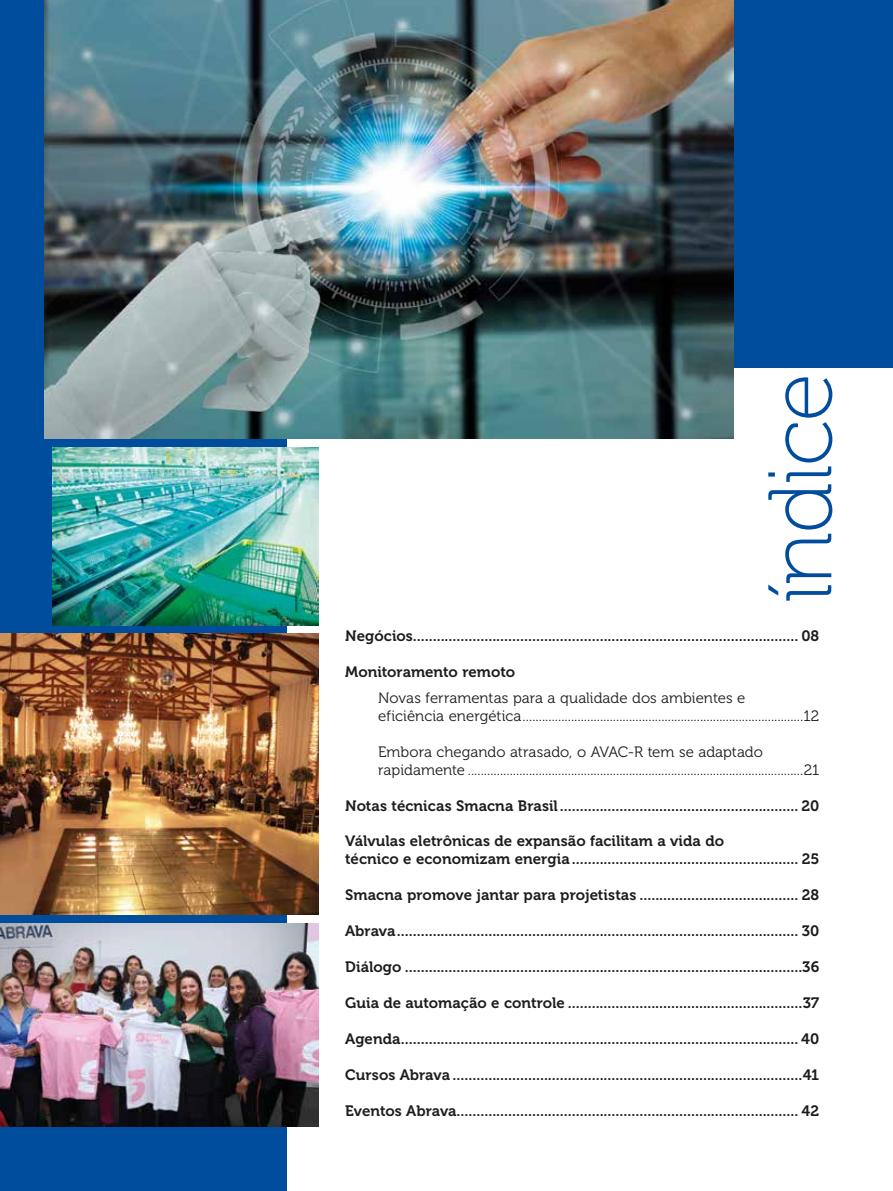
<style>
.page{position:relative;width:893px;height:1191px;background:#fff}
.page>*{position:absolute;margin:0;border:0;box-sizing:border-box;transform-origin:0 0}
.t1{font:90px "Museo 100";letter-spacing:-.025em;color:#004d9d}
.t2{font:15px/18px "Museo 700";color:#1d1d1b}
.t3{font:15px/18px "Museo 300";color:#1d1d1b}
</style>
<div class="page">
<div style="left:287px;top:0;width:606px;height:367px;background:#004d9d"></div>
<div style="left:0;top:0;width:287px;height:1191px;background:#004d9d"></div>
<img style="left:45px;top:0;width:689px;height:438px">
<img style="left:52px;top:447px;width:267px;height:178px">
<img style="left:0;top:634px;width:319px;height:281px">
<img style="left:0;top:923px;width:319px;height:203px">
<h1 class="t1" style="left:753px;top:603px;width:232px;rotate:-90deg">índice</h1>
<p class="t2" style="left:345px;top:627px;width:476px">Negócios................................................................................................. 08</p>
<p class="t2" style="left:345px;top:663px;width:171px">Monitoramento remoto</p>
<p class="t3" style="left:378px;top:689px;width:443px">Novas ferramentas para a qualidade dos ambientes e<br>eficiência energética.......................................................................................12</p>
<p class="t3" style="left:378px;top:743px;width:442px">Embora chegando atrasado, o AVAC-R tem se adaptado rapidamente ........................................................................................................21</p>
<p class="t2" style="left:345px;top:797px;width:475px">Notas técnicas Smacna Brasil............................................................ 20</p>
<p class="t2" style="left:345px;top:832px;width:476px">Válvulas eletrônicas de expansão facilitam a vida do<br>técnico e economizam energia......................................................... 25</p>
<p class="t2" style="left:345px;top:886px;width:475px">Smacna promove jantar para projetistas ........................................ 28</p>
<p class="t2" style="left:345px;top:922px;width:475px">Abrava..................................................................................................... 30</p>
<p class="t2" style="left:345px;top:958px;width:476px">Diálogo ....................................................................................................36</p>
<p class="t2" style="left:345px;top:994px;width:475px">Guia de automação e controle ...........................................................37</p>
<p class="t2" style="left:345px;top:1030px;width:475px">Agenda.................................................................................................... 40</p>
<p class="t2" style="left:345px;top:1066px;width:476px">Cursos Abrava ........................................................................................41</p>
<p class="t2" style="left:345px;top:1102px;width:475px">Eventos Abrava...................................................................................... 42</p>
</div>
